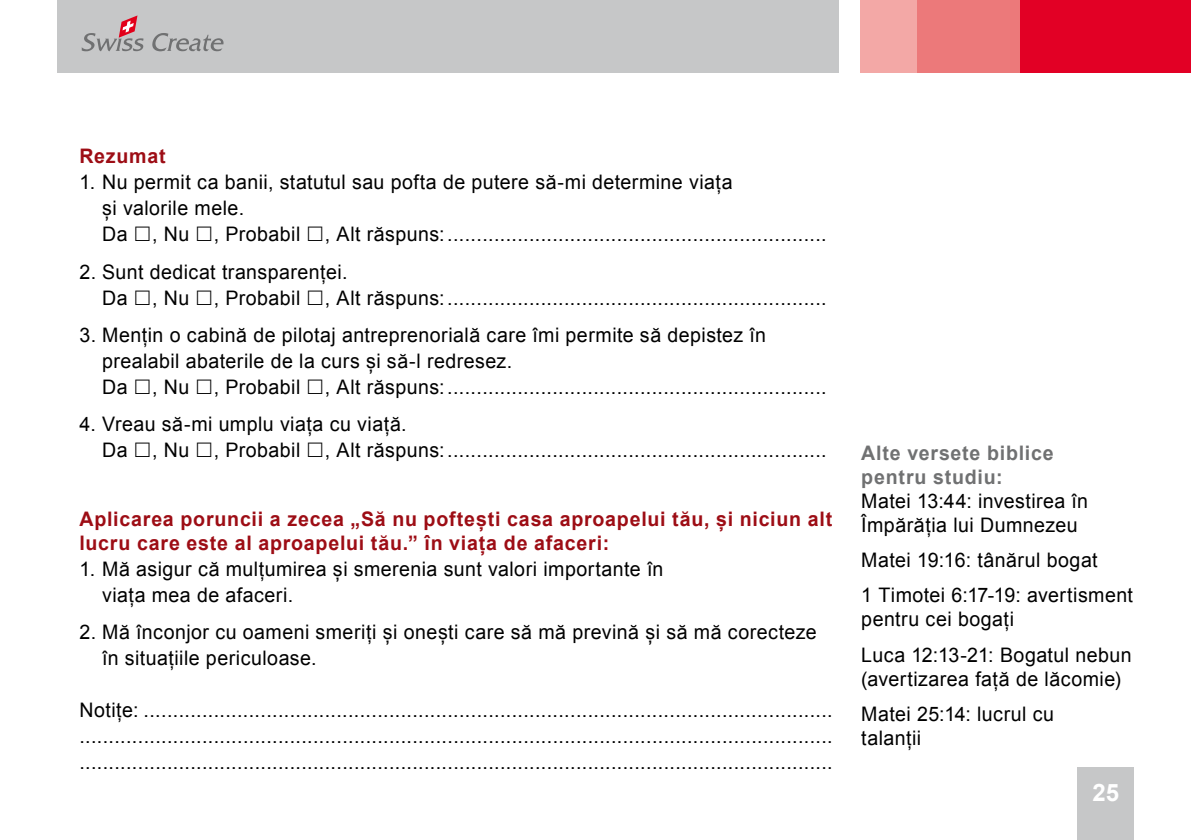
<style>
.page{position:relative;width:1191px;height:840px;background:#fff}
.page>*{position:absolute;margin:0;border:0;box-sizing:border-box;transform-origin:0 0}
.t1{font:700 24px "Arial";color:#fff}
.t2{font:20px/26px "Arial";letter-spacing:.02em;color:#000}
.t3{font:700 20px/24px "Arial";letter-spacing:.04em;color:#9d0d15}
.t4{font:700 20px/24px "Arial";letter-spacing:.04em;color:#707172}
</style>
<div class="page">
<div style="left:1077px;top:767px;width:57px;height:72px;background:#c6c7c8"></div>
<div style="left:1019px;top:0;width:172px;height:72px;background:#e20025"></div>
<div style="left:917px;top:0;width:102px;height:72px;background:#ec797a"></div>
<div style="left:860px;top:0;width:57px;height:72px;background:#f3a8a6"></div>
<div style="left:57px;top:0;width:781px;height:72px;background:#c6c7c8"></div>
<svg style="left:82px;top:15px;width:62px;height:36px"></svg>
<svg style="left:152px;top:33px;width:71px;height:18px"></svg>
<p class="t3" style="left:79px;top:144px;width:88px">Rezumat</p>
<p class="t2" style="left:102px;top:169px;width:726px;text-indent:-23px">1. Nu permit ca banii, statutul sau pofta de putere să-mi determine viața<br>și valorile mele.<br>Da , Nu , Probabil , Alt răspuns:.................................................................</p>
<p class="t2" style="left:102px;top:258px;width:726px;text-indent:-23px">2. Sunt dedicat transparenței.<br>Da , Nu , Probabil , Alt răspuns:.................................................................</p>
<p class="t2" style="left:102px;top:321px;width:726px;text-indent:-23px">3. Mențin o cabină de pilotaj antreprenorială care îmi permite să depistez în prealabil abaterile de la curs și să-l redresez.<br>Da , Nu , Probabil , Alt răspuns:.................................................................</p>
<p class="t2" style="left:102px;top:411px;width:726px;text-indent:-23px">4. Vreau să-mi umplu viața cu viață.<br>Da , Nu , Probabil , Alt răspuns:.................................................................</p>
<p class="t3" style="left:79px;top:506px;width:754px">Aplicarea poruncii a zecea „Să nu poftești casa aproapelui tău, și niciun alt lucru care este al aproapelui tău.” în viața de afaceri:</p>
<p class="t2" style="left:102px;top:555px;width:563px;text-indent:-23px">1. Mă asigur că mulțumirea și smerenia sunt valori importante în viața mea de afaceri.</p>
<p class="t2" style="left:102px;top:618px;width:716px;text-indent:-23px">2. Mă înconjor cu oameni smeriți și onești care să mă prevină și să mă corecteze în situațiile periculoase.</p>
<p class="t2" style="left:79px;top:696px;width:755px;text-align:justify">Notițe: ...................................................................................................................... ................................................................................................................................. .................................................................................................................................</p>
<p class="t4" style="left:861px;top:440px;width:194px">Alte versete biblice pentru studiu:</p>
<p class="t2" style="left:861px;top:488px;width:228px;line-height:24px">Matei 13:44: investirea în<br>Împărăția lui Dumnezeu</p>
<p class="t2" style="left:861px;top:542px;width:273px;line-height:35.4px">Matei 19:16: tânărul bogat<br>1 Timotei 6:17-19: avertisment</p>
<p class="t2" style="left:861px;top:601px;width:272px;line-height:35.4px">pentru cei bogați<br>Luca 12:13-21: Bogatul nebun</p>
<p class="t2" style="left:861px;top:660px;width:261px;line-height:35.4px">(avertizarea față de lăcomie)<br>Matei 25:14: lucrul cu</p>
<p class="t2" style="left:861px;top:724px;width:61px">talanții</p>
<p class="t1" style="left:1092px;top:774px;width:28px">25</p>
</div>
